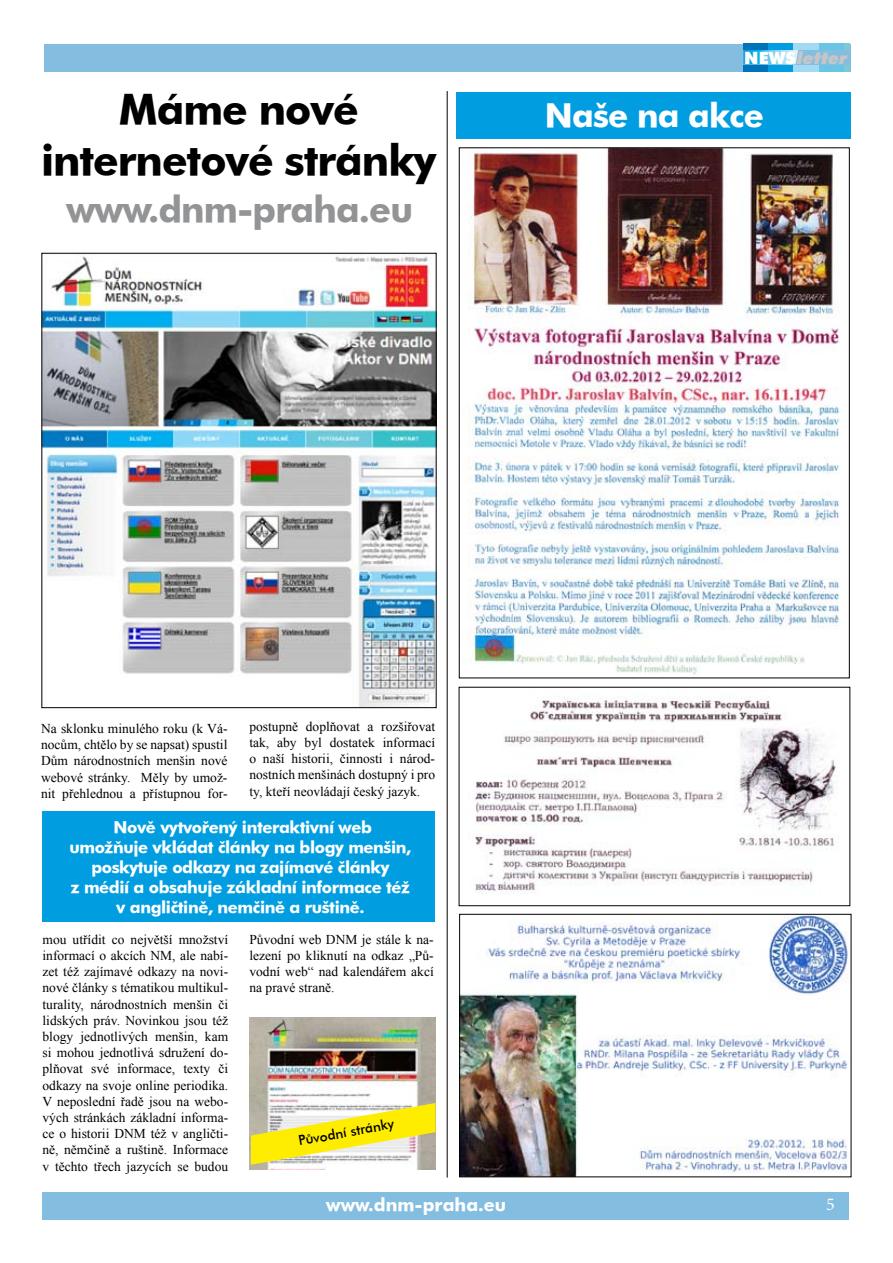
<style>
.page{position:relative;width:893px;height:1263px;background:#fff}
.page>*{position:absolute;margin:0;border:0;box-sizing:border-box;transform-origin:0 0}
.t1{font:42px/50.4px "Futura Md AT Bold";letter-spacing:-.025em;color:#000;text-align:center}
.t2{font:36px "Futura Md AT Bold";letter-spacing:-.025em;color:#939496}
.t3{font:33px "Futura Md AT Bold";letter-spacing:-.025em;color:#fff}
.t4{font:18px "Futura Md AT Bold";color:#fff}
.t5{font:18px "Minion Pro";color:#fff}
.t6{font:italic 17.1px "Futura X Blk AT";color:#c5c6c8}
.t7{font:16.5px/19.8px "Futura Md AT Bold";letter-spacing:-.025em;color:#fff;text-align:center}
.t8{font:13.5px/16.2px "Times New Roman";color:#000;text-align:justify}
.t9{font:13.5px "Futura Md AT";color:#000}
.s1{font-style:normal;color:#fff}
</style>
<div class="page">
<div style="left:43px;top:1192px;width:806px;height:28px;background:#83bddf"></div>
<div style="left:44px;top:44px;width:806px;height:28px;background:#83bddf"></div>
<svg style="left:743px;top:50px;width:55px;height:14px"></svg>
<div style="left:743px;top:43px;width:107px;height:7px;background:#009ee0"></div>
<div style="left:743px;top:65px;width:107px;height:6px;background:#009ee0"></div>
<div style="left:743px;top:43px;width:25px;height:6px;background:#0072ba"></div>
<div style="left:794px;top:43px;width:25px;height:6px;background:#a2daf4"></div>
<div style="left:819px;top:43px;width:25px;height:6px;background:#6ac4e4"></div>
<svg style="left:844px;top:43px;width:6px;height:6px"></svg>
<div style="left:743px;top:65px;width:25px;height:6px;background:#0072ba"></div>
<div style="left:794px;top:65px;width:25px;height:6px;background:#a2daf4"></div>
<div style="left:819px;top:65px;width:25px;height:6px;background:#6ac4e4"></div>
<svg style="left:844px;top:65px;width:6px;height:6px"></svg>
<div style="left:456px;top:92px;width:394px;height:47px;background:#009ee0"></div>
<div style="left:43px;top:811px;width:392px;height:111px;background:#009ee0"></div>
<img style="left:43px;top:255px;width:392px;height:451px">
<hr style="left:447px;top:91px;width:1px;height:1086px;background:#000">
<img style="left:461px;top:916px;width:387px;height:259px">
<div style="left:459px;top:914px;width:392px;height:263px;border:1px solid #000"></div>
<img style="left:468px;top:149px;width:372px;height:526px">
<img style="left:474px;top:696px;width:365px;height:198px">
<div style="left:459px;top:687px;width:391px;height:219px;border:1px solid #000"></div>
<img style="left:250px;top:1017px;width:185px;height:153px">
<svg style="left:251px;top:1103px;width:184px;height:62px"></svg>
<p class="t6" style="left:744px;top:48px;width:104px"><span class="s1">NEWS</span>letter</p>
<h1 class="t1" style="left:41px;top:85px;width:397px">Máme nové internetové stránky</h1>
<h3 class="t3" style="left:545px;top:96px;width:221px">Naše na akce</h3>
<h2 class="t2" style="left:67px;top:188px;width:348px">www.dnm-praha.eu</h2>
<p class="t8" style="left:41px;top:720px;width:188px">Na sklonku minulého roku (k Vá&shy;nocům, chtělo by se napsat) spustil Dům národnostních menšin nové webové stránky. Měly by umož&shy;nit přehlednou a přístupnou for-</p>
<p class="t8" style="left:249px;top:718px;width:187px">postupně doplňovat a rozšiřovat tak, aby byl dostatek informací o naší historii, činnosti i národ&shy;nostních menšinách dostupný i pro ty, kteří neovládají český jazyk.</p>
<p class="t7" style="left:69px;top:818px;width:343px">Nově vytvořený interaktivní web<br>umožňuje vkládat články na blogy menšin, poskytuje odkazy na zajímavé články<br>z médií a obsahuje základní informace též v angličtině, nemčině a ruštině.</p>
<p class="t8" style="left:43px;top:931px;width:187px">mou utřídit co největší množství informací o akcích NM, ale nabí&shy;zet též zajímavé odkazy na novi&shy;nové články s tématikou multikul&shy;turality, národnostních menšin či lidských práv. Novinkou jsou též blogy jednotlivých menšin, kam si mohou jednotlivá sdružení do&shy;plňovat své informace, texty či odkazy na svoje online periodika.<br>V neposlední řadě jsou na webo&shy;vých stránkách základní informa&shy;ce o historii DNM též v angličti&shy;ně, němčině a ruštině. Informace v těchto třech jazycích se budou</p>
<p class="t8" style="left:249px;top:931px;width:186px">Původní web DNM je stále k na&shy;lezení po kliknutí na odkaz „Pů&shy;vodní web“ nad kalendářem akcí na pravé straně.</p>
<p class="t9" style="left:297px;top:1132px;width:98px;rotate:-10deg">Původní stránky</p>
<h3 class="t4" style="left:326px;top:1193px;width:181px">www.dnm-praha.eu</h3>
<h3 class="t5" style="left:826px;top:1192px;width:10px">5</h3>
</div>
